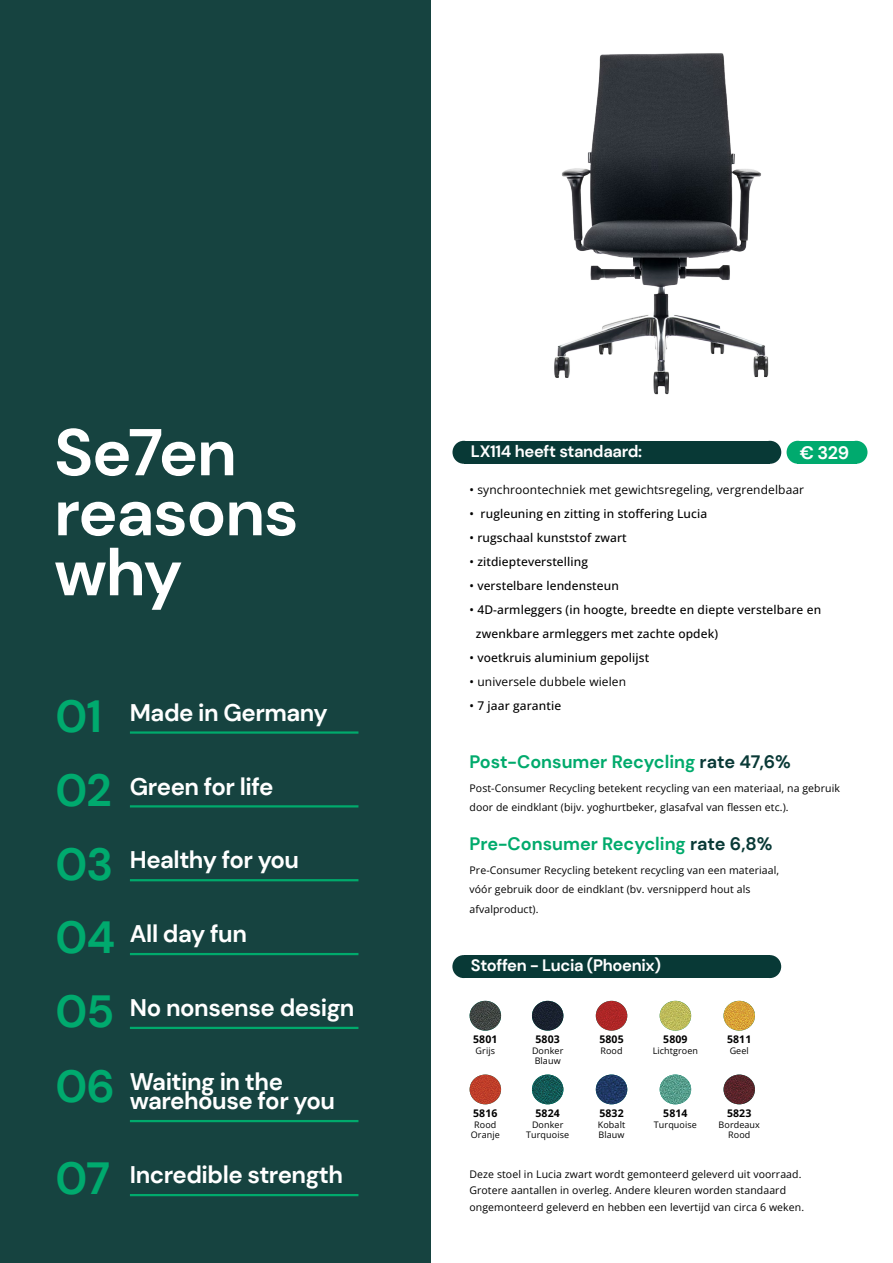
<style>
.page{position:relative;width:893px;height:1263px;background:#fff}
.page>*{position:absolute;margin:0;border:0;box-sizing:border-box;transform-origin:0 0}
.t1{font:700 66px/60px "DM Sans";letter-spacing:-.02em;color:#fff}
.t2{font:700 24px/19.5px "DM Sans";letter-spacing:-.02em;color:#fff}
.t3{font:700 18px "DM Sans";color:#00aa6c}
.t4{font:700 18px "DM Sans";color:#fff}
.t5{font:700 16.5px "DM Sans";letter-spacing:-.02em;color:#fff}
.t6{font:500 12px/24px "Open Sans";letter-spacing:.01em;color:#000101}
.t7{font:12px "Open Sans";letter-spacing:.01em;color:#000}
.t8{font:10.5px/19.5px "Open Sans";letter-spacing:.01em;color:#000}
.t9{font:700 10.5px "Open Sans";letter-spacing:.01em;color:#000}
.t10{font:9px/10.5px "Open Sans";letter-spacing:.01em;color:#000;text-align:center}
.s1{font-size:45px;color:#00aa6e}
.s2{font-weight:500;color:#000101}
.s3{color:#093936}
</style>
<div class="page">
<div style="left:0;top:0;width:431px;height:1263px;background:#164340"></div>
<hr style="left:130px;top:731px;width:228px;height:3px;background:#00aa6c">
<hr style="left:130px;top:805px;width:228px;height:2px;background:#00aa6c">
<hr style="left:130px;top:879px;width:228px;height:2px;background:#00aa6c">
<hr style="left:130px;top:953px;width:228px;height:2px;background:#00aa6c">
<hr style="left:130px;top:1027px;width:228px;height:2px;background:#00aa6c">
<hr style="left:130px;top:1120px;width:228px;height:2px;background:#00aa6c">
<hr style="left:130px;top:1194px;width:228px;height:2px;background:#00aa6c">
<img style="left:554px;top:53px;width:215px;height:342px">
<div style="left:452px;top:441px;width:23px;height:23px;background:#083936;border-radius:50%"></div>
<div style="left:786px;top:441px;width:23px;height:23px;background:#00aa6e;border-radius:50%"></div>
<div style="left:798px;top:441px;width:59px;height:23px;background:#00aa6e"></div>
<div style="left:845px;top:441px;width:22px;height:23px;background:#00aa6e;border-radius:50%"></div>
<div style="left:465px;top:441px;width:305px;height:23px;background:#083936"></div>
<div style="left:759px;top:441px;width:22px;height:23px;background:#083936;border-radius:50%"></div>
<div style="left:452px;top:955px;width:23px;height:23px;background:#083936;border-radius:50%"></div>
<div style="left:464px;top:955px;width:306px;height:23px;background:#083936"></div>
<div style="left:759px;top:955px;width:22px;height:23px;background:#083936;border-radius:50%"></div>
<img style="left:470px;top:1001px;width:31px;height:29px">
<img style="left:470px;top:1074px;width:31px;height:30px">
<img style="left:532px;top:1001px;width:31px;height:29px">
<img style="left:532px;top:1074px;width:31px;height:30px">
<img style="left:596px;top:1001px;width:31px;height:29px">
<img style="left:596px;top:1074px;width:31px;height:30px">
<img style="left:660px;top:1001px;width:31px;height:29px">
<img style="left:660px;top:1074px;width:31px;height:30px">
<img style="left:723px;top:1001px;width:32px;height:29px">
<img style="left:723px;top:1074px;width:32px;height:30px">
<h1 class="t1" style="left:54px;top:422px;width:246px">Se7en reasons why</h1>
<h2 class="t2" style="left:56px;top:703px;width:274px"><span class="s1">01</span> Made in Germany</h2>
<h2 class="t2" style="left:56px;top:776px;width:220px"><span class="s1">02</span> Green for life</h2>
<h2 class="t2" style="left:56px;top:850px;width:245px"><span class="s1">03</span> Healthy for you</h2>
<h2 class="t2" style="left:56px;top:924px;width:193px"><span class="s1">04</span> All day fun</h2>
<h2 class="t2" style="left:56px;top:998px;width:301px"><span class="s1">05</span> No nonsense design</h2>
<h2 class="t2" style="left:130px;top:1072px;width:207px;text-indent:-74px"><span class="s1">06</span> Waiting in the warehouse for you</h2>
<h2 class="t2" style="left:56px;top:1165px;width:289px"><span class="s1">07</span> Incredible strength</h2>
<h3 class="t5" style="left:471px;top:441px;width:173px">LX114 heeft standaard:</h3>
<h3 class="t4" style="left:800px;top:441px;width:51px">€ 329</h3>
<p class="t7" style="left:469px;top:481px;width:336px"><span class="s2">•</span> synchroontechniek met gewichtsregeling, vergrendelbaar</p>
<p class="t6" style="left:469px;top:501px;width:239px">• rugleuning en zitting in stoffering Lucia</p>
<p class="t6" style="left:469px;top:525px;width:159px">• rugschaal kunststof zwart</p>
<p class="t6" style="left:469px;top:549px;width:120px">• zitdiepteverstelling</p>
<p class="t6" style="left:469px;top:573px;width:151px">• verstelbare lendensteun</p>
<p class="t6" style="left:476px;top:597px;width:347px;text-indent:-6px">• 4D-armleggers (in hoogte, breedte en diepte verstelbare en zwenkbare armleggers met zachte opdek)</p>
<p class="t6" style="left:469px;top:645px;width:181px">• voetkruis aluminium gepolijst</p>
<p class="t7" style="left:469px;top:673px;width:158px"><span class="s2">•</span> universele dubbele wielen</p>
<p class="t6" style="left:469px;top:693px;width:93px">• 7 jaar garantie</p>
<h3 class="t3" style="left:469px;top:751px;width:323px">Post-Consumer Recycling <span class="s3">rate 47,6%</span></h3>
<p class="t8" style="left:469px;top:778px;width:372px">Post-Consumer Recycling betekent recycling van een materiaal, na gebruik door de eindklant (bijv. yoghurtbeker, glasafval van flessen etc.).</p>
<h3 class="t3" style="left:469px;top:832px;width:305px">Pre-Consumer Recycling <span class="s3">rate 6,8%</span></h3>
<p class="t8" style="left:469px;top:860px;width:311px">Pre-Consumer Recycling betekent recycling van een materiaal, vóór gebruik door de eindklant (bv. versnipperd hout als afvalproduct).</p>
<h3 class="t5" style="left:471px;top:955px;width:192px">Stoffen - Lucia (Phoenix)</h3>
<p class="t9" style="left:473px;top:1032px;width:26px">5801</p>
<p class="t10" style="left:476px;top:1045px;width:21px">Grijs</p>
<p class="t9" style="left:535px;top:1032px;width:26px">5803</p>
<p class="t10" style="left:532px;top:1045px;width:33px">Donker<br>Blauw</p>
<p class="t9" style="left:599px;top:1032px;width:26px">5805</p>
<p class="t10" style="left:600px;top:1045px;width:24px">Rood</p>
<p class="t9" style="left:663px;top:1032px;width:26px">5809</p>
<p class="t10" style="left:653px;top:1045px;width:47px">Lichtgroen</p>
<p class="t9" style="left:727px;top:1032px;width:26px">5811</p>
<p class="t10" style="left:730px;top:1045px;width:21px">Geel</p>
<p class="t9" style="left:727px;top:1106px;width:26px">5823</p>
<p class="t10" style="left:719px;top:1119px;width:43px">Bordeaux<br>Rood</p>
<p class="t8" style="left:469px;top:1165px;width:336px;line-height:16.5px">Deze stoel in Lucia zwart wordt gemonteerd geleverd uit voorraad.<br>Grotere aantallen in overleg. Andere kleuren worden standaard ongemonteerd geleverd en hebben een levertijd van circa 6 weken.</p>
<p class="t9" style="left:535px;top:1106px;width:26px">5824</p>
<p class="t10" style="left:526px;top:1119px;width:44px">Donker<br>Turquoise</p>
<p class="t9" style="left:599px;top:1106px;width:26px">5832</p>
<p class="t10" style="left:598px;top:1119px;width:29px;text-align:left">Kobalt<br>Blauw</p>
<p class="t9" style="left:473px;top:1106px;width:26px">5816</p>
<p class="t10" style="left:471px;top:1119px;width:30px">Rood<br>Oranje</p>
<p class="t9" style="left:663px;top:1106px;width:26px">5814</p>
<p class="t10" style="left:654px;top:1119px;width:44px">Turquoise</p>
</div>
